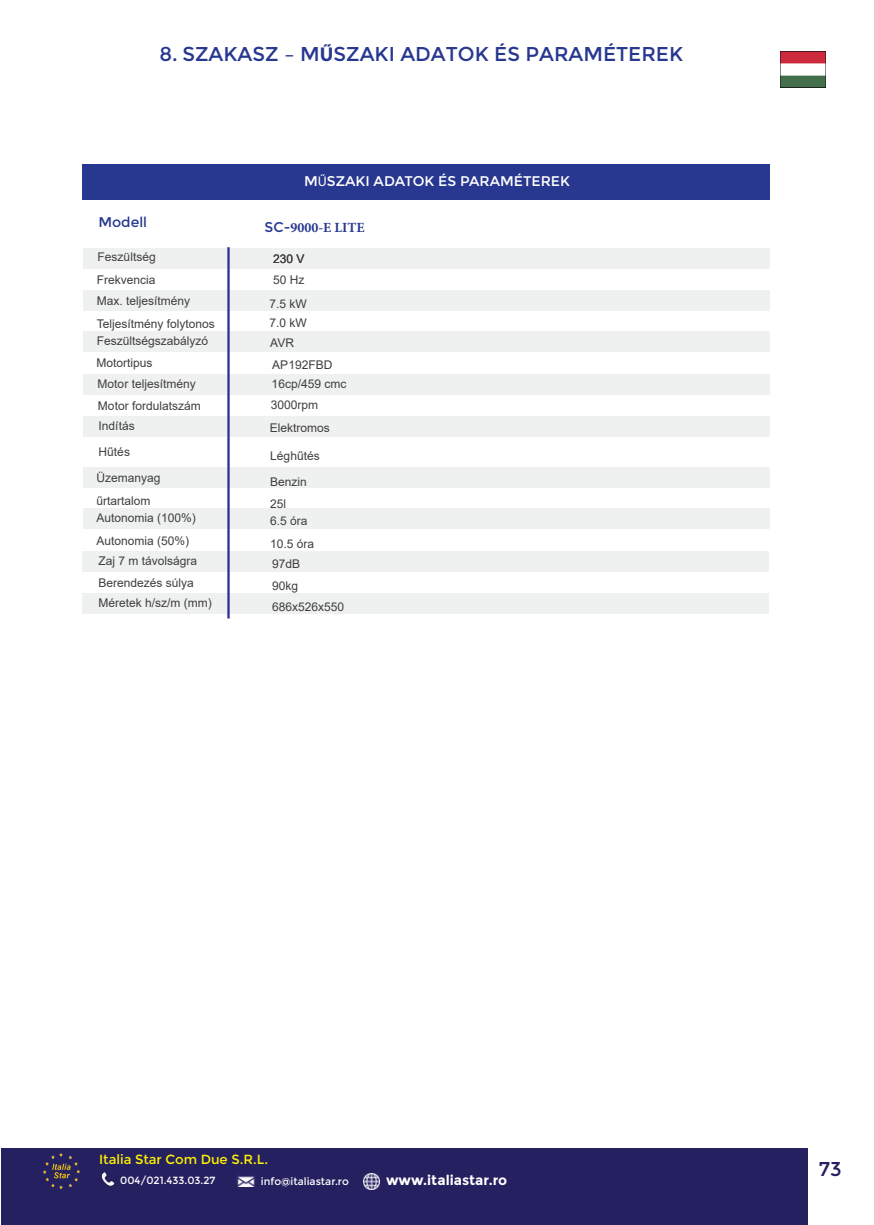
<style>
.page{position:relative;width:874px;height:1225px;background:#fff}
.page>*{position:absolute;margin:0;border:0;box-sizing:border-box;transform-origin:0 0}
.t1{font:20px "Montserrat";color:#283890}
.t2{font:20px "Montserrat";color:#252161}
.t3{font:14px "Montserrat";color:#fff}
.t4{font:700 14px "Minion Pro";color:#283890}
.t5{font:14px "Montserrat";color:#283890}
.t6{font:700 13.8px "Montserrat";color:#fff}
.t7{font:13.2px "Montserrat";color:#fff101}
.t8{font:12px/22px "Arial";color:#3e3e3f}
.t9{font:12px/21.4px "Arial";color:#3e3e3f}
.t10{font:12px "Arial";color:#414042}
.t11{font:10.4px "Montserrat";color:#fff}
.s1{font-family:"Myriad Pro";font-weight:700}
.s2{font-family:"Myriad Pro"}
.s3{font-family:"Montserrat";font-weight:400}
.s4{font-style:inherit}
</style>
<div class="page">
<div style="left:83px;top:416px;width:685px;height:21px;background:#eff0f0"></div>
<div style="left:84px;top:248px;width:685px;height:21px;background:#eff0f0"></div>
<div style="left:83px;top:290px;width:686px;height:21px;background:#eff0f0"></div>
<div style="left:84px;top:331px;width:685px;height:21px;background:#eff0f0"></div>
<div style="left:83px;top:373px;width:685px;height:21px;background:#eff0f0"></div>
<div style="left:83px;top:164px;width:686px;height:35px;background:#283890"></div>
<div style="left:83px;top:593px;width:685px;height:21px;background:#eff0f0"></div>
<div style="left:83px;top:467px;width:685px;height:21px;background:#eff0f0"></div>
<div style="left:83px;top:508px;width:686px;height:21px;background:#eff0f0"></div>
<div style="left:83px;top:550px;width:685px;height:21px;background:#eff0f0"></div>
<hr style="left:227px;top:247px;width:2px;height:371px;background:#2e3092">
<div style="left:1px;top:1149px;width:806px;height:76px;background:#252161"></div>
<img style="left:44px;top:1153px;width:36px;height:35px">
<svg style="left:101px;top:1172px;width:13px;height:13px"></svg>
<img style="left:236px;top:1176px;width:20px;height:11px">
<img style="left:363px;top:1173px;width:16px;height:16px">
<img style="left:780px;top:52px;width:45px;height:36px">
<h1 class="t1" style="left:159px;top:42px;width:525px">8. SZAKASZ – M<span class="s1">Ű</span>SZAKI ADATOK ÉS PARAMÉTEREK</h1>
<p class="t3" style="left:304px;top:173px;width:267px">M<span class="s2">Ű</span>SZAKI ADATOK ÉS PARAMÉTEREK</p>
<p class="t5" style="left:98px;top:214px;width:50px">Modell</p>
<p class="t4" style="left:264px;top:217px;width:101px"><span class="s3">SC-</span>9000-E LITE</p>
<p class="t10" style="left:98px;top:248px;width:60px">Feszültség</p>
<p class="t8" style="left:273px;top:247px;width:33px">230 V</p>
<p class="t8" style="left:97px;top:268px;width:120px">Frekvencia<br>Max. teljesítmény<br>Teljesítmény folytonos</p>
<p class="t8" style="left:97px;top:330px;width:113px">Feszültségszabályzó</p>
<p class="t8" style="left:269px;top:268px;width:39px;line-height:23.6px">50 Hz<br>7.5 kW</p>
<p class="t8" style="left:269px;top:311px;width:39px">7.0 kW</p>
<p class="t8" style="left:270px;top:331px;width:25px">AVR</p>
<p class="t8" style="left:96px;top:351px;width:58px">Motortipus</p>
<p class="t9" style="left:272px;top:354px;width:62px">AP192FBD</p>
<p class="t10" style="left:98px;top:376px;width:100px">Motor teljesítmény</p>
<p class="t8" style="left:98px;top:396px;width:104px;line-height:19.8px">Motor fordulatszám<br>Indítás</p>
<p class="t8" style="left:96px;top:439px;width:66px;line-height:26.2px">Hűtés<br>Üzemanyag</p>
<p class="t8" style="left:96px;top:492px;width:101px;line-height:17.2px">űrtartalom<br>Autonomia (100%)</p>
<p class="t8" style="left:96px;top:530px;width:102px;line-height:20px">Autonomia (50%)<br>Zaj 7 m távolságra</p>
<p class="t8" style="left:98px;top:572px;width:115px;line-height:20.2px">Berendezés súlya<br>Méretek h/sz/m (mm)</p>
<p class="t9" style="left:270px;top:372px;width:77px">16cp/459 c<span class="s4">mc<br></span>3000rpm</p>
<p class="t8" style="left:269px;top:416px;width:62px">Elektromos</p>
<p class="t8" style="left:270px;top:443px;width:51px;line-height:25.6px">Léghűtés<br>Benzin</p>
<p class="t8" style="left:270px;top:495px;width:39px;line-height:17.2px">25l<br>6.5 <span class="s4">óra</span></p>
<p class="t9" style="left:270px;top:533px;width:46px;line-height:20px">10.5 óra<br>97dB</p>
<p class="t9" style="left:272px;top:576px;width:74px;line-height:20.2px">90kg<br>686x526x550</p>
<p class="t7" style="left:99px;top:1152px;width:170px">Italia Star Com Due S.R.L.</p>
<p class="t11" style="left:120px;top:1174px;width:97px">004/021.433.03.27</p>
<p class="t11" style="left:261px;top:1175px;width:89px">info@italiastar.ro</p>
<p class="t6" style="left:386px;top:1171px;width:123px">www.italiastar.ro</p>
<h1 class="t2" style="left:818px;top:1157px;width:24px">73</h1>
</div>
